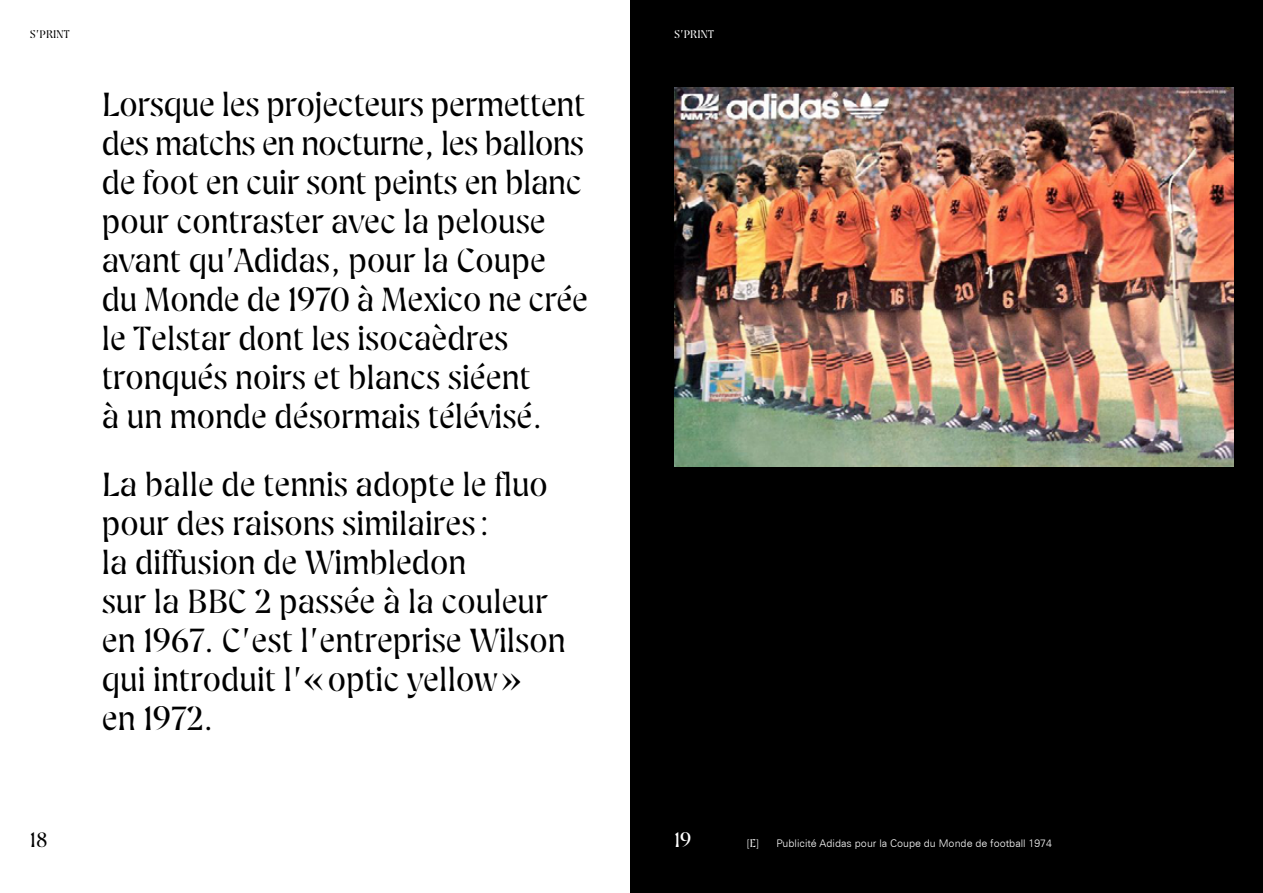
<style>
.page{position:relative;width:1263px;height:893px;background:#fff}
.page>*{position:absolute;margin:0;border:0;box-sizing:border-box;transform-origin:0 0}
.t1{font:300 31.5px/39px "Nogent Display";color:#000}
.t2{font:300 19.5px "Nogent Display";color:#000}
.t3{font:300 19.5px "Nogent Display";color:#fff}
.t4{font:300 10.5px "Zurich BT";color:#fff}
.t5{font:300 10.5px "Nogent Display";letter-spacing:.01em;color:#fff}
.t6{font:300 10.5px "Nogent Display";letter-spacing:.01em;color:#000}
.s1{font-family:"Nogent Display"}
</style>
<div class="page">
<div style="left:631px;top:0;width:632px;height:893px;background:#000"></div>
<img style="left:674px;top:88px;width:559px;height:379px">
<p class="t6" style="left:30px;top:27px;width:42px">S’PRINT</p>
<p class="t1" style="left:102px;top:84px;width:488px">Lorsque les projecteurs permettent des matchs en nocturne, les ballons de foot en cuir sont peints en blanc pour contraster avec la pelouse avant qu’Adidas, pour la Coupe du Monde de 1970 à Mexico ne crée le Telstar dont les isocaèdres tronqués noirs et blancs siéent<br>à un monde désormais télévisé.</p>
<p class="t1" style="left:102px;top:464px;width:465px">La balle de tennis adopte le fluo pour des raisons similaires :<br>la diffusion de Wimbledon<br>sur la BBC 2 passée à la couleur en 1967. C’est l’entreprise Wilson qui introduit l’«optic yellow»<br>en 1972.</p>
<p class="t2" style="left:30px;top:827px;width:19px">18</p>
<p class="t5" style="left:674px;top:27px;width:42px">S’PRINT</p>
<p class="t3" style="left:674px;top:827px;width:19px">19</p>
<p class="t4" style="left:747px;top:837px;width:14px">[<span class="s1">E</span>]</p>
<p class="t4" style="left:777px;top:837px;width:277px">Publicité Adidas pour la Coupe du Monde de football 1974</p>
</div>
